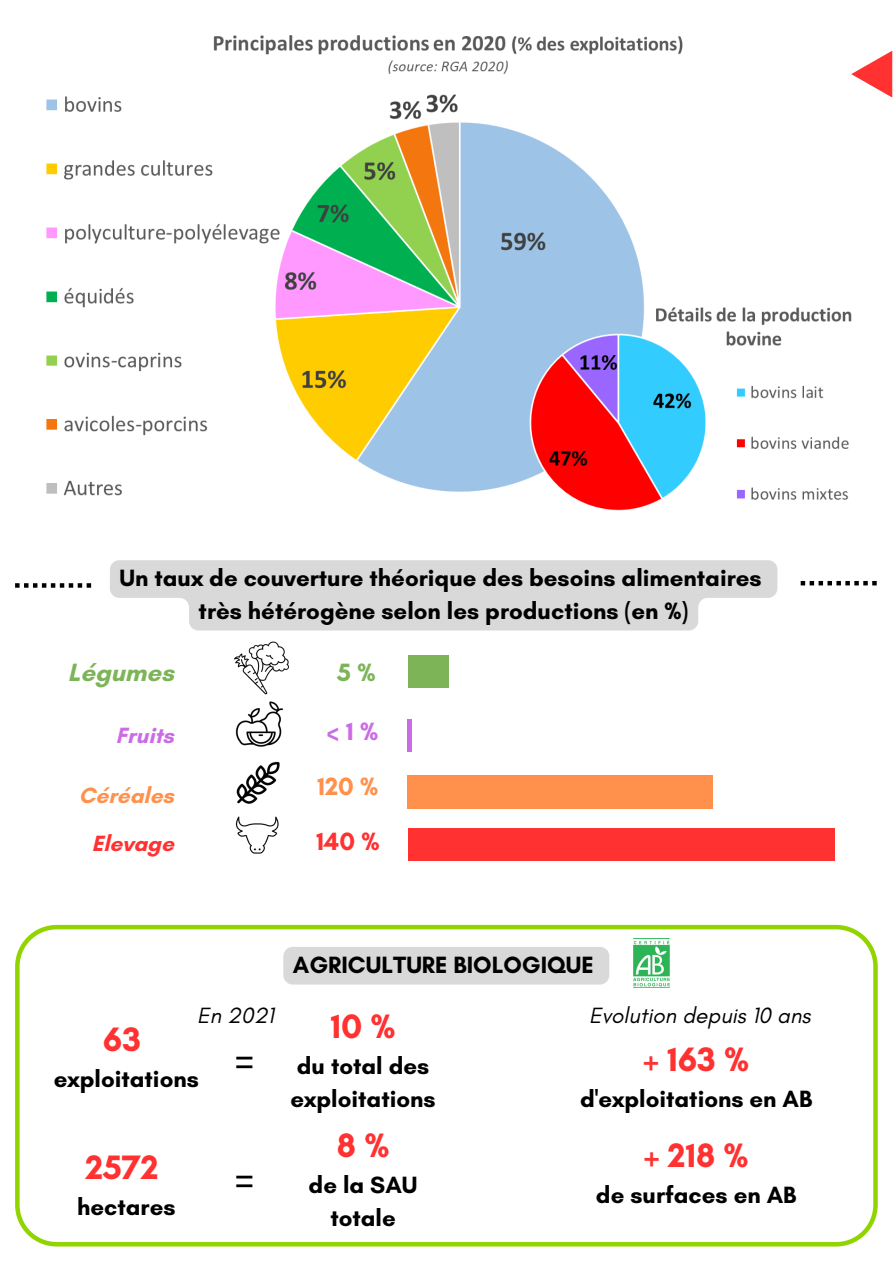
<style>
.page{position:relative;width:893px;height:1264px;background:#fff}
.page>*{position:absolute;margin:0;border:0;box-sizing:border-box;transform-origin:0 0}
.t1{font:48px "Glacial Indifference";color:#000}
.t2{font:700 34.5px "Glacial Indifference";color:#ff3131}
.t3{font:700 25.5px "Glacial Indifference";color:#7db458}
.t4{font:700 25.5px "Glacial Indifference";color:#ff914d}
.t5{font:700 25.5px "Glacial Indifference";color:#ff3131}
.t6{font:700 25.5px "Glacial Indifference";color:#cb6ce6}
.t7{font:700 24px/32.5px "Glacial Indifference";color:#000;text-align:center}
.t8{font:italic 22.5px "Glacial Indifference";color:#000}
.t9{font:700 22.5px "Glacial Indifference";color:#ff914d}
.t10{font:700 22.5px "Glacial Indifference";color:#ff3131}
.t11{font:700 22.5px "Glacial Indifference";color:#cb6ce6}
</style>
<div class="page">
<svg style="left:110px;top:560px;width:667px;height:70px;background:#ddd"></svg>
<svg style="left:800px;top:581px;width:76px;height:4px"></svg>
<svg style="left:15px;top:583px;width:76px;height:4px"></svg>
<svg style="left:15px;top:924px;width:862px;height:322px"></svg>
<img style="left:632px;top:937px;width:38px;height:51px">
<img style="left:234px;top:641px;width:54px;height:213px">
<div style="left:407px;top:655px;width:42px;height:33px;background:#7db458"></div>
<div style="left:407px;top:775px;width:306px;height:33px;background:#ff914d"></div>
<div style="left:407px;top:828px;width:427px;height:32px;background:#ff3131"></div>
<div style="left:407px;top:719px;width:5px;height:32px;background:#cb6ce6"></div>
<img style="left:46px;top:35px;width:806px;height:476px">
<div style="left:283px;top:946px;width:326px;height:38px;background:#d9d9d9"></div>
<svg style="left:851px;top:51px;width:41px;height:47px"></svg>
<p class="t7" style="left:119px;top:561px;width:643px">Un taux de couverture théorique des besoins alimentaires très hétérogène selon les productions (en %)</p>
<p class="t3" style="left:68px;top:657px;width:107px">Légumes</p>
<p class="t11" style="left:116px;top:721px;width:60px">Fruits</p>
<p class="t9" style="left:79px;top:781px;width:97px">Céréales</p>
<p class="t10" style="left:92px;top:829px;width:84px">Elevage</p>
<p class="t3" style="left:337px;top:657px;width:40px">5%</p>
<p class="t6" style="left:326px;top:716px;width:53px">&lt;1%</p>
<p class="t4" style="left:317px;top:770px;width:62px">120 %</p>
<p class="t5" style="left:316px;top:825px;width:65px">140 %</p>
<p class="t8" style="left:197px;top:1001px;width:78px">En 2021</p>
<h2 class="t2" style="left:103px;top:1018px;width:40px">63</h2>
<p class="t7" style="left:54px;top:1062px;width:146px">exploitations</p>
<h2 class="t2" style="left:85px;top:1146px;width:75px">2572</h2>
<p class="t7" style="left:77px;top:1190px;width:100px">hectares</p>
<h1 class="t1" style="left:234px;top:1027px;width:24px">=</h1>
<h1 class="t1" style="left:234px;top:1146px;width:24px">=</h1>
<p class="t7" style="left:293px;top:948px;width:302px">AGRICULTURE BIOLOGIQUE</p>
<h2 class="t2" style="left:331px;top:1005px;width:66px">10 %</h2>
<p class="t7" style="left:290px;top:1049px;width:146px;text-align:left">du total des exploitations</p>
<h2 class="t2" style="left:337px;top:1124px;width:54px">8%</h2>
<p class="t7" style="left:308px;top:1168px;width:110px">de la SAU totale</p>
<p class="t8" style="left:589px;top:1001px;width:223px">Evolution depuis 10 ans</p>
<h2 class="t2" style="left:643px;top:1038px;width:107px">+ 163 %</h2>
<p class="t7" style="left:580px;top:1082px;width:234px">d'exploitations en AB</p>
<h2 class="t2" style="left:644px;top:1134px;width:106px">+ 218 %</h2>
<p class="t7" style="left:596px;top:1178px;width:202px">de surfaces en AB</p>
</div>
